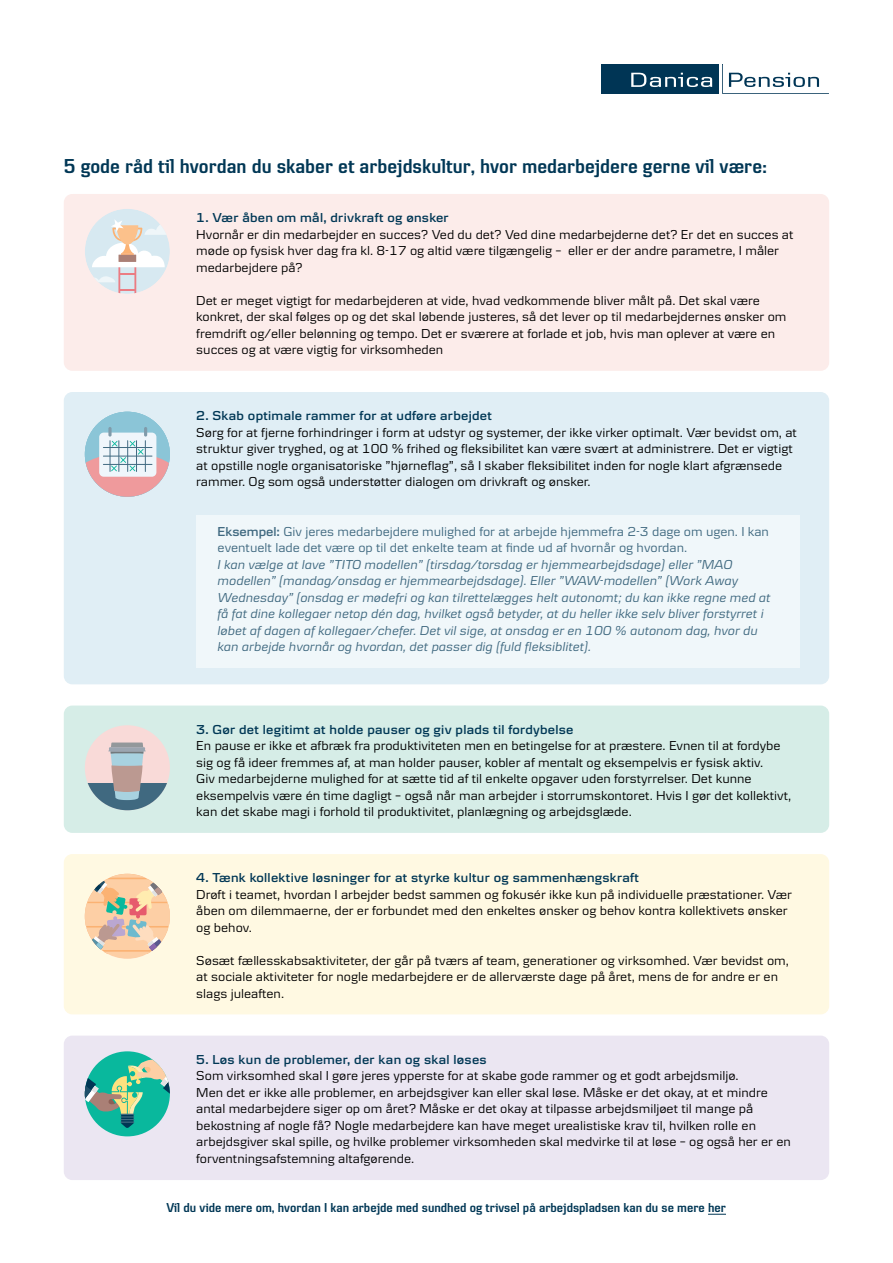
<style>
.page{position:relative;width:893px;height:1263px;background:#fff}
.page>*{position:absolute;margin:0;border:0;box-sizing:border-box;transform-origin:0 0}
.t1{font:700 21px "Danske Narrow";color:#003755}
.t2{font:13.5px/16.5px "Danske Textv 2";color:#000}
.t3{font:italic 13.5px/16.5px "Danske Textv 2";color:#406980}
.t4{font:600 13.5px "Danske Textv 2";letter-spacing:.02em;color:#003755}
.t5{font:13.5px/16.5px "Danske Textv 2";color:#406980}
.t6{font:700 13.5px "Danske Narrow";color:#003755}
.s1{font-weight:600}
</style>
<div class="page">
<div style="left:64px;top:194px;width:765px;height:177px;background:#fcecea;border-radius:9px"></div>
<div style="left:64px;top:705px;width:765px;height:128px;background:#d6ede7;border-radius:9px"></div>
<div style="left:64px;top:854px;width:765px;height:160px;background:#fff9e2;border-radius:9px"></div>
<div style="left:64px;top:1035px;width:765px;height:145px;background:#ebe6f2;border-radius:9px"></div>
<div style="left:64px;top:392px;width:765px;height:292px;background:#e0eef5;border-radius:9px"></div>
<div style="left:601px;top:64px;width:118px;height:30px;background:#003555"></div>
<svg style="left:631px;top:73px;width:81px;height:14px"></svg>
<svg style="left:722px;top:64px;width:107px;height:30px"></svg>
<svg style="left:708px;top:1214px;width:18px;height:1px"></svg>
<div style="left:85px;top:209px;width:85px;height:85px;background:#d7e9f1;border-radius:50%"></div>
<svg style="left:88px;top:219px;width:82px;height:75px"></svg>
<div style="left:85px;top:412px;width:85px;height:85px;background:#8bc5d7;border-radius:43px"></div>
<svg style="left:85px;top:427px;width:85px;height:70px"></svg>
<div style="left:85px;top:725px;width:85px;height:85px;background:#f9dad8;border-radius:43px"></div>
<svg style="left:88px;top:784px;width:79px;height:26px"></svg>
<svg style="left:108px;top:742px;width:38px;height:58px;background:#aaabaf"></svg>
<svg style="left:85px;top:874px;width:85px;height:85px"></svg>
<div style="left:85px;top:1051px;width:85px;height:85px;background:#09b89d;border-radius:50%"></div>
<svg style="left:85px;top:1058px;width:85px;height:70px"></svg>
<div style="left:196px;top:515px;width:604px;height:153px;background:#f0f7fa"></div>
<h1 class="t1" style="left:64px;top:154px;width:705px">5 gode råd til hvordan du skaber et arbejdskultur, hvor medarbejdere gerne vil være:</h1>
<p class="t4" style="left:196px;top:210px;width:254px">1. Vær åben om mål, drivkraft og ønsker</p>
<p class="t2" style="left:196px;top:226px;width:599px">Hvornår er din medarbejder en succes? Ved du det? Ved dine medarbejderne det? Er det en succes at møde op fysisk hver dag fra kl. 8-17 og altid være tilgængelig – eller er der andre parametre, I måler medarbejdere på?</p>
<p class="t2" style="left:196px;top:292px;width:592px">Det er meget vigtigt for medarbejderen at vide, hvad vedkommende bliver målt på. Det skal være konkret, der skal følges op og det skal løbende justeres, så det lever op til medarbejdernes ønsker om fremdrift og/eller belønning og tempo. Det er sværere at forlade et job, hvis man oplever at være en succes og at være vigtig for virksomheden</p>
<p class="t4" style="left:196px;top:408px;width:297px">2. Skab optimale rammer for at udføre arbejdet</p>
<p class="t2" style="left:196px;top:424px;width:602px">Sørg for at fjerne forhindringer i form at udstyr og systemer, der ikke virker optimalt. Vær bevidst om, at struktur giver tryghed, og at 100 % frihed og fleksibilitet kan være svært at administrere. Det er vigtigt at opstille nogle organisatoriske ”hjørneflag”, så I skaber fleksibilitet inden for nogle klart afgrænsede rammer. Og som også understøtter dialogen om drivkraft og ønsker.</p>
<p class="t5" style="left:218px;top:523px;width:553px"><span class="s1">Eksempel:</span> Giv jeres medarbejdere mulighed for at arbejde hjemmefra 2-3 dage om ugen. I kan eventuelt lade det være op til det enkelte team at finde ud af hvornår og hvordan.</p>
<p class="t3" style="left:218px;top:556px;width:555px">I kan vælge at lave ”TITO modellen” (tirsdag/torsdag er hjemmearbejdsdage) eller ”MAO modellen” (mandag/onsdag er hjemmearbejdsdage). Eller ”WAW-modellen” (Work Away Wednesday” (onsdag er mødefri og kan tilrettelægges helt autonomt; du kan ikke regne med at få fat dine kollegaer netop dén dag, hvilket også betyder, at du heller ikke selv bliver forstyrret i løbet af dagen af kollegaer/chefer. Det vil sige, at onsdag er en 100 % autonom dag, hvor du kan arbejde hvornår og hvordan, det passer dig (fuld fleksiblitet).</p>
<p class="t4" style="left:196px;top:722px;width:379px">3. Gør det legitimt at holde pauser og giv plads til fordybelse</p>
<p class="t2" style="left:196px;top:737px;width:596px">En pause er ikke et afbræk fra produktiviteten men en betingelse for at præstere. Evnen til at fordybe sig og få ideer fremmes af, at man holder pauser, kobler af mentalt og eksempelvis er fysisk aktiv.<br>Giv medarbejderne mulighed for at sætte tid af til enkelte opgaver uden forstyrrelser. Det kunne eksempelvis være én time dagligt – også når man arbejder i storrumskontoret. Hvis I gør det kollektivt, kan det skabe magi i forhold til produktivitet, planlægning og arbejdsglæde.</p>
<p class="t4" style="left:196px;top:870px;width:444px">4. Tænk kollektive løsninger for at styrke kultur og sammenhængskraft</p>
<p class="t2" style="left:196px;top:886px;width:597px">Drøft i teamet, hvordan I arbejder bedst sammen og fokusér ikke kun på individuelle præstationer. Vær åben om dilemmaerne, der er forbundet med den enkeltes ønsker og behov kontra kollektivets ønsker og behov.</p>
<p class="t2" style="left:196px;top:952px;width:594px">Søsæt fællesskabsaktiviteter, der går på tværs af team, generationer og virksomhed. Vær bevidst om, at sociale aktiviteter for nogle medarbejdere er de allerværste dage på året, mens de for andre er en slags juleaften.</p>
<p class="t4" style="left:196px;top:1052px;width:292px">5. Løs kun de problemer, der kan og skal løses</p>
<p class="t2" style="left:196px;top:1067px;width:596px">Som virksomhed skal I gøre jeres ypperste for at skabe gode rammer og et godt arbejdsmiljø.<br>Men det er ikke alle problemer, en arbejdsgiver kan eller skal løse. Måske er det okay, at et mindre antal medarbejdere siger op om året? Måske er det okay at tilpasse arbejdsmiljøet til mange på bekostning af nogle få? Nogle medarbejdere kan have meget urealistiske krav til, hvilken rolle en arbejdsgiver skal spille, og hvilke problemer virksomheden skal medvirke til at løse – og også her er en forventningsafstemning altafgørende.</p>
<p class="t6" style="left:166px;top:1200px;width:561px">Vil du vide mere om, hvordan I kan arbejde med sundhed og trivsel på arbejdspladsen kan du se mere her</p>
</div>
